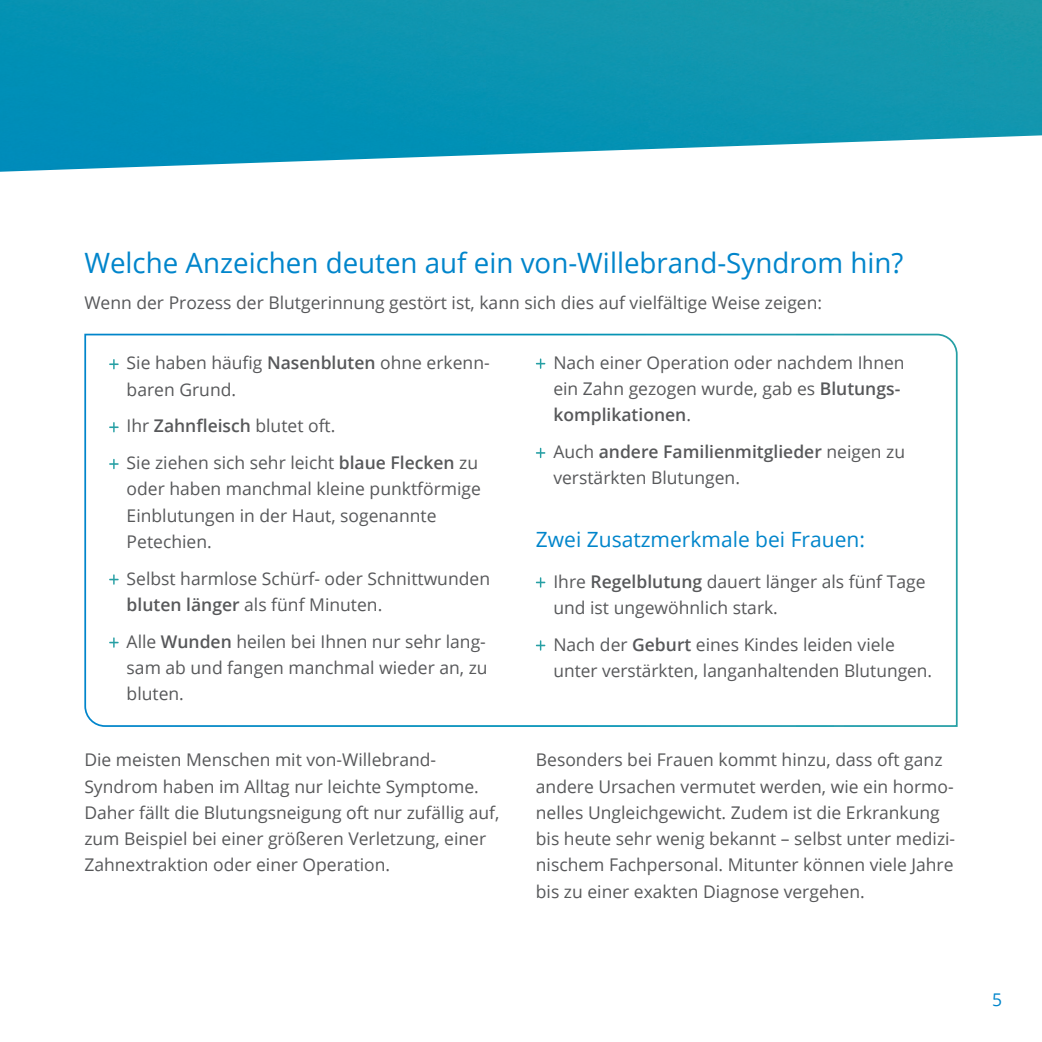
<style>
.page{position:relative;width:1042px;height:1042px;background:#fff}
.page>*{position:absolute;margin:0;border:0;box-sizing:border-box;transform-origin:0 0}
.t1{font:28px "Open Sans";color:#0085cb}
.t2{font:21px "Open Sans";color:#0085cb}
.t3{font:17.5px/26.2px "Open Sans";color:#57585a}
.t4{font:17.5px "Open Sans";color:#0085cb}
.s1{font-weight:600}
</style>
<div class="page">
<img style="left:0;top:0;width:1042px;height:172px">
<svg style="left:84px;top:333px;width:874px;height:394px"></svg>
<svg style="left:109px;top:359px;width:10px;height:10px"></svg>
<svg style="left:109px;top:422px;width:10px;height:10px"></svg>
<svg style="left:109px;top:459px;width:10px;height:10px"></svg>
<svg style="left:109px;top:574px;width:10px;height:11px"></svg>
<svg style="left:109px;top:637px;width:10px;height:11px"></svg>
<svg style="left:536px;top:358px;width:9px;height:11px"></svg>
<svg style="left:536px;top:448px;width:9px;height:10px"></svg>
<svg style="left:536px;top:577px;width:9px;height:10px"></svg>
<svg style="left:536px;top:640px;width:9px;height:10px"></svg>
<h1 class="t1" style="left:84px;top:243px;width:820px">Welche Anzeichen deuten auf ein von-Willebrand-Syndrom hin?</h1>
<p class="t3" style="left:84px;top:289px;width:739px">Wenn der Prozess der Blutgerinnung gestört ist, kann sich dies auf vielfältige Weise zeigen:</p>
<p class="t3" style="left:127px;top:349px;width:365px">Sie haben häufig <span class="s1">Nasenbluten</span> ohne erkenn&shy;baren Grund.</p>
<p class="t3" style="left:127px;top:407px;width:353px;line-height:36.8px">Ihr <span class="s1">Zahnfleisch</span> blutet oft.<br>Sie ziehen sich sehr leicht <span class="s1">blaue Flecken</span> zu</p>
<p class="t3" style="left:127px;top:475px;width:356px">oder haben manchmal kleine punktförmige<br>Einblutungen in der Haut, sogenannte<br>Petechien.</p>
<p class="t3" style="left:127px;top:565px;width:365px">Selbst harmlose Schürf- oder Schnittwunden <span class="s1">bluten länger</span> als fünf Minuten.</p>
<p class="t3" style="left:127px;top:628px;width:362px;text-align:justify">Alle <span class="s1">Wunden</span> heilen bei Ihnen nur sehr lang&shy;sam ab und fangen manchmal wieder an, zu bluten.</p>
<p class="t3" style="left:553px;top:349px;width:353px">Nach einer Operation oder nachdem Ihnen ein Zahn gezogen wurde, gab es <span class="s1">Blutungs&shy;komplikationen</span>.</p>
<p class="t3" style="left:553px;top:438px;width:353px">Auch <span class="s1">andere Familienmitglieder</span> neigen zu verstärkten Blutungen.</p>
<p class="t2" style="left:536px;top:525px;width:331px">Zwei Zusatzmerkmale bei Frauen:</p>
<p class="t3" style="left:553px;top:568px;width:374px">Ihre <span class="s1">Regelblutung</span> dauert länger als fünf Tage und ist ungewöhnlich stark.</p>
<p class="t3" style="left:553px;top:631px;width:378px">Nach der <span class="s1">Geburt</span> eines Kindes leiden viele unter verstärkten, langanhaltenden Blutungen.</p>
<p class="t3" style="left:84px;top:746px;width:416px">Die meisten Menschen mit von-Willebrand-Syndrom haben im Alltag nur leichte Symptome.<br>Daher fällt die Blutungsneigung oft nur zufällig auf, zum Beispiel bei einer größeren Verletzung, einer Zahnextraktion oder einer Operation.</p>
<p class="t3" style="left:536px;top:746px;width:421px">Besonders bei Frauen kommt hinzu, dass oft ganz andere Ursachen vermutet werden, wie ein hormo&shy;nelles Ungleichgewicht. Zudem ist die Erkrankung bis heute sehr wenig bekannt – selbst unter medizi&shy;nischem Fachpersonal. Mitunter können viele Jahre bis zu einer exakten Diagnose vergehen.</p>
<p class="t4" style="left:992px;top:988px;width:12px">5</p>
</div>
